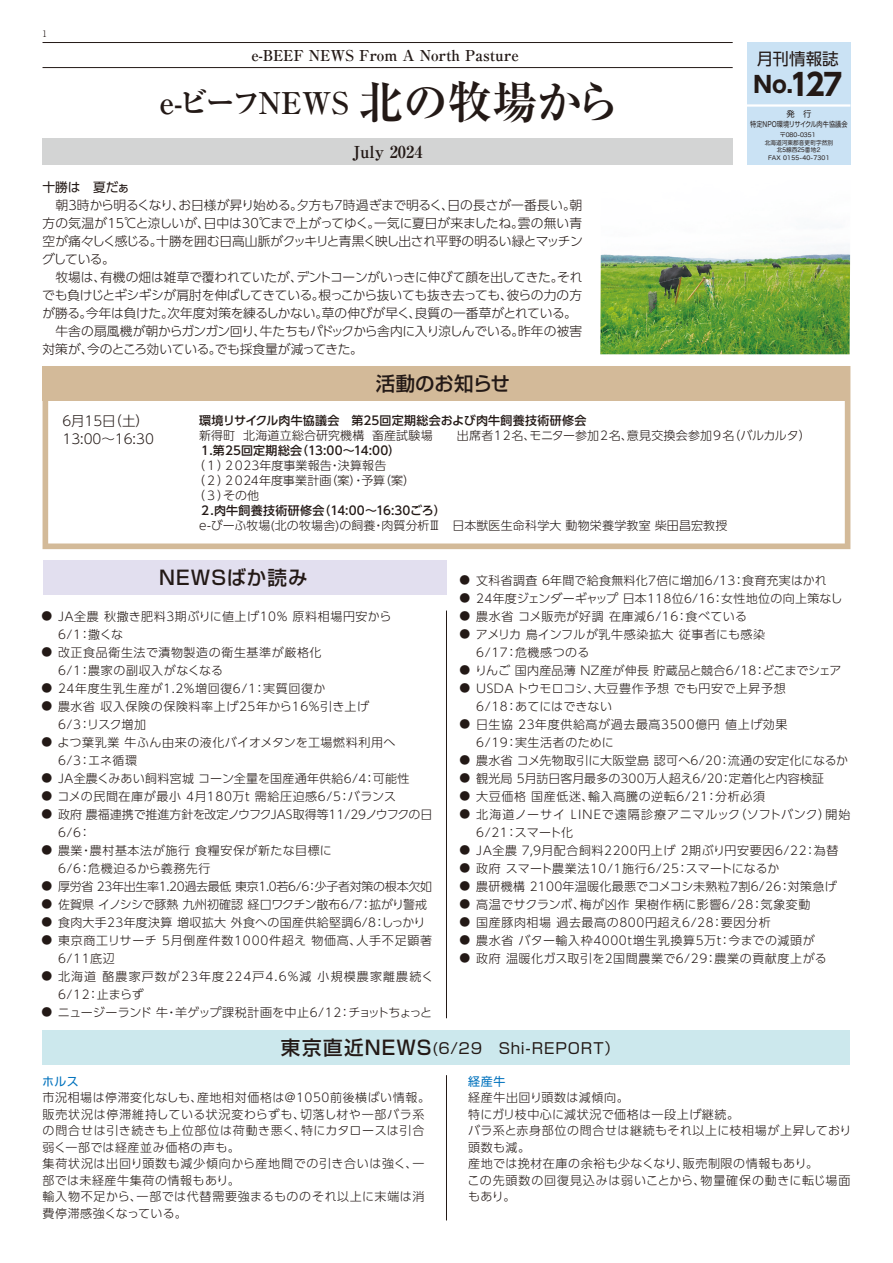
<style>
.page{position:relative;width:893px;height:1263px;background:#fff}
.page>*{position:absolute;margin:0;border:0;box-sizing:border-box;transform-origin:0 0}
.t1{font:700 30px "Ryumin Pro";letter-spacing:-.05em;color:#231916}
.t2{font:700 22.5px "UD Shin Go Pro";color:#231916}
.t3{font:500 19.5px "Shin Go Pro";letter-spacing:.05em;color:#231916}
.t4{font:500 19.5px "Shin Go Pro";letter-spacing:-.01em;color:#231916}
.t5{font:700 16.5px "Ryumin Pro";color:#231916}
.t6{font:16.5px "UD Shin Go Pro";letter-spacing:.005em;color:#231916}
.t7{font:700 15px "Ryumin Pro";color:#231916}
.t8{font:15px "Shin Go Pro";letter-spacing:.06em;color:#231916}
.t9{font:300 13.5px/18px "UD Shin Go Pro";color:#231916}
.t10{font:300 12.75px/18px "UD Shin Go Pr 6 N";letter-spacing:-.02em;color:#231916}
.t11{font:12.75px "UD Shin Go Pr 6 N";letter-spacing:-.015em;color:#231916}
.t12{font:300 12px/18px "UD Shin Go Pro";letter-spacing:.03em;color:#231916}
.t13{font:300 12px/16.5px "UD Shin Go Pro";letter-spacing:.05em;color:#231916}
.t14{font:500 12px "UD Shin Go Pro";letter-spacing:.015em;color:#231916}
.t15{font:300 12px/15px "UD Shin Go Pro";letter-spacing:.005em;color:#231916}
.t16{font:300 12px "UD Shin Go Pro";color:#231916}
.t17{font:300 12px "UD Shin Go Pro";letter-spacing:.01em;color:#231916}
.t18{font:12px "UD Shin Go Pro";letter-spacing:.04em;color:#0072bd}
.t19{font:300 10.8px/18px "UD Shin Go Pro";color:#231916;text-align:justify}
.t20{font:300 9px "Ryumin Pro";color:#231916}
.t21{font:8.4px "Hira Maru Pro W4";color:#231916}
.t22{font:7.5px "Hira Maru Pro W4";color:#231916;scale:.83 1}
.t23{font:6px/7.5px "Hira Maru Pro W4";color:#231916;text-align:center}
.s1{font-size:30px}
.s2{font-size:45px}
.s3{font-size:10.8px}
.s4{font-family:"Koz Go Pr 6 N";font-weight:400}
.s5{font-weight:500;font-size:19.5px}
</style>
<div class="page">
<div style="left:746px;top:43px;width:104px;height:122px;background:#cae2f4"></div>
<hr style="left:746px;top:104px;width:104px;height:3px;background:#fff">
<hr style="left:43px;top:67px;width:690px;height:1px;background:#231916">
<hr style="left:43px;top:42px;width:690px;height:1px;background:#231916">
<div style="left:43px;top:1030px;width:807px;height:34px;background:#cce8ed"></div>
<hr style="left:446px;top:1075px;width:1px;height:145px;background:#231916">
<div style="left:43px;top:561px;width:403px;height:34px;background:#e2dfef"></div>
<hr style="left:446px;top:610px;width:1px;height:408px;background:#231916">
<div style="left:43px;top:139px;width:690px;height:26px;background:#d3d4d4"></div>
<img style="left:600px;top:251px;width:250px;height:103px">
<svg style="left:43px;top:366px;width:807px;height:183px"></svg>
<p class="t20" style="left:43px;top:26px;width:6px">1</p>
<p class="t7" style="left:251px;top:43px;width:269px">e-BEEF NEWS From A North Pasture</p>
<h3 class="t6" style="left:757px;top:45px;width:84px">月刊情報誌</h3>
<h2 class="t2" style="left:753px;top:67px;width:90px">No.<span class="s1">127</span></h2>
<p class="t21" style="left:786px;top:107px;width:27px">発　行</p>
<p class="t22" style="left:750px;top:118px;width:119px">特定NPO環境リサイクル肉牛協議会</p>
<p class="t23" style="left:765px;top:131px;width:70px">〒080-0351<br>北海道河東郡音更町字然別北5線西25番地２<br>FAX 0155-40-7301</p>
<h1 class="t1" style="left:160px;top:79px;width:462px">e-ビーフNEWS <span class="s2">北の牧場から</span></h1>
<h3 class="t5" style="left:353px;top:139px;width:71px">July 2024</h3>
<p class="t11" style="left:43px;top:177px;width:89px">十勝は　夏だぁ</p>
<p class="t10" style="left:42px;top:196px;width:542px">　朝3時から明るくなり、お日様が昇り始める。夕方も7時過ぎまで明るく、日の長さが一番長い。朝方の気温が15℃と涼しいが、日中は30℃まで上がってゆく。一気に夏日が来ましたね。雲の無い青空が痛々しく感じる。十勝を囲む日高山脈がクッキリと青黒く映し出され平野の明るい緑とマッチングしている。<br>　牧場は、有機の畑は雑草で覆われていたが、デントコーンがいっきに伸びて顔を出してきた。それでも負けじとギシギシが肩肘を伸ばしてきている。根っこから抜いても抜き去っても、彼らの力の方が勝る。今年は負けた。次年度対策を練るしかない。草の伸びが早く、良質の一番草がとれている。　牛舎の扇風機が朝からガンガン回り、牛たちもパドックから舎内に入り涼しんでいる。昨年の被害対策が、今のところ効いている。でも採食量が減ってきた。</p>
<h3 class="t4" style="left:376px;top:367px;width:136px">活動のお知らせ</h3>
<p class="t14" style="left:199px;top:410px;width:389px">環境リサイクル肉牛協議会　第25回定期総会および肉牛飼養技術研修会</p>
<p class="t16" style="left:199px;top:425px;width:613px">新得町 北海道立総合研究機構 畜産試験場　　出席者１２名、モニター参加２名、意見交換会参加９名（バルカルタ）</p>
<p class="t14" style="left:199px;top:440px;width:203px">１.第25回定期総会（13:00～14:00）</p>
<p class="t15" style="left:193px;top:457px;width:223px">（１）２０23年度事業報告・決算報告<br>（２）２０24年度事業計画（案）・予算（案）（３）その他</p>
<p class="t14" style="left:199px;top:500px;width:248px">２.肉牛飼養技術研修会（14:00～16:30ごろ）</p>
<p class="t17" style="left:199px;top:515px;width:530px">e-びーふ牧場(北の牧場舎)の飼養・肉質分析Ⅲ　日本獣医生命科学大 動物栄養学教室 柴田昌宏教授</p>
<p class="t9" style="left:62px;top:411px;width:93px">6月15日(土)<br>13:00～16:30</p>
<h3 class="t3" style="left:159px;top:562px;width:150px">NEWSばか読み</h3>
<p class="t12" style="left:55px;top:607px;width:380px">ＪＡ全農 秋撒き肥料3期ぶりに値上げ10％ 原料相場円安から<br>6/1：撒くな<br>改正食品衛生法で漬物製造の衛生基準が厳格化<br>6/1：農家の副収入がなくなる<br>24年度生乳生産が1.2％増回復6/1：実質回復か<br>農水省 収入保険の保険料率上げ25年から16％引き上げ<br>6/3：リスク増加<br>よつ葉乳業 牛ふん由来の液化バイオメタンを工場燃料利用へ<br>6/3：エネ循環<br>ＪＡ全農くみあい飼料宮城 コーン全量を国産通年供給6/4：可能性<br>コメの民間在庫が最小 4月180万ｔ 需給圧迫感6/5：バランス<br>政府 農福連携で推進方針を改定ノウフクJAS取得等11/29ノウフクの日<br>6/6：<br>農業・農村基本法が施行 食糧安保が新たな目標に<br>6/6：危機迫るから義務先行<br>厚労省 23年出生率1.20過去最低 東京1.0若6/6：少子者対策の根本欠如佐賀県 イノシシで豚熱 九州初確認 経口ワクチン散布6/7：拡がり警戒食肉大手23年度決算 増収拡大 外食への国産供給堅調6/8：しっかり東京商工リサーチ 5月倒産件数1000件超え 物価高、人手不足顕著<br>6/11底辺<br>北海道 酪農家戸数が23年度224戸4.6％減 小規模農家離農続く<br>6/12：止まらず<br>ニュージーランド 牛・羊ゲップ課税計画を中止6/12：チョットちょっと</p>
<p class="t19" style="left:42px;top:606px;width:12px">●</p>
<p class="t19" style="left:42px;top:642px;width:12px">●</p>
<p class="t19" style="left:42px;top:678px;width:12px">● ●</p>
<p class="t19" style="left:42px;top:732px;width:12px">●</p>
<p class="t19" style="left:42px;top:768px;width:12px">● ● ●</p>
<p class="t19" style="left:42px;top:840px;width:12px">●</p>
<p class="t19" style="left:42px;top:876px;width:12px">● ● ● ●</p>
<p class="t19" style="left:42px;top:966px;width:12px">●</p>
<p class="t19" style="left:42px;top:1002px;width:12px">●</p>
<p class="t12" style="left:476px;top:571px;width:368px">文科省調査 6年間で給食無料化7倍に増加6/13：食育充実はかれ<br>24年度ジェンダーギャップ 日本118位6/16：女性地位の向上策なし農水省 コメ販売が好調 在庫減6/16：食べている<br>アメリカ 鳥インフルが乳牛感染拡大 従事者にも感染<br>6/17：危機感つのる</p>
<p class="t15" style="left:459px;top:663px;width:383px"><span class="s3">●</span> りんご 国内産品薄 ＮＺ産が伸長 貯蔵品と競合6/18：どこまでシェア</p>
<p class="t12" style="left:476px;top:679px;width:376px;text-indent:-17px"><span class="s3">●</span> ＵＳＤＡ トウモロコシ、大豆豊作予想 でも円安で上昇予想<br>6/18：あてにはできない<br>日生協 23年度供給高が過去最高3500億円 値上げ効果<br>6/19：実生活者のために<br>農水省 コメ先物取引に大阪堂島 認可へ6/20：流通の安定化になるか観光局 5月訪日客月最多の300万人超え6/20：定着化と内容検証<br>大豆価格 国産低迷、輸入高騰の逆転6/21：分析必須<br>北海道ノーサイ LINEで遠隔診療アニマルック（ソフトバンク）開始<br>6/21：スマート化</p>
<p class="t13" style="left:476px;top:841px;width:364px;line-height:18px;text-indent:-17px"><span class="s3">●</span> ＪＡ全農 ７<span class="s4">,</span>９月配合飼料2200円上げ 2期ぶり円安要因6/22：為替政府 スマート農業法10/1施行6/25：スマートになるか<br>農研機構 2100年温暖化最悪でコメコシ未熟粒7割6/26：対策急げ高温でサクランボ、梅が凶作 果樹作柄に影響6/28：気象変動<br>国産豚肉相場 過去最高の800円超え6/28：要因分析<br>農水省 バター輸入枠4000ｔ増生乳換算5万ｔ：今までの減頭が<br>政府 温暖化ガス取引を2国間農業で6/29：農業の貢献度上がる</p>
<p class="t19" style="left:459px;top:570px;width:12px">● ● ● ●</p>
<p class="t19" style="left:459px;top:714px;width:12px">●</p>
<p class="t19" style="left:459px;top:750px;width:12px">● ● ● ●</p>
<p class="t19" style="left:459px;top:858px;width:12px">● ● ● ● ● ●</p>
<p class="t8" style="left:281px;top:1035px;width:340px"><span class="s5">東京直近NEWS</span>(6/29　Shi-REPORT）</p>
<p class="t18" style="left:42px;top:1071px;width:38px">ホルス</p>
<p class="t13" style="left:43px;top:1089px;width:389px">市況相場は停滞変化なしも、産地相対価格は＠1050前後横ばい情報。販売状況は停滞維持している状況変わらずも、切落し材や一部バラ系の問合せは引き続きも上位部位は荷動き悪く、特にカタロースは引合弱く一部では経産並み価格の声も。<br>集荷状況は出回り頭数も減少傾向から産地間での引き合いは強く、一部では未経産牛集荷の情報もあり。<br>輸入物不足から、一部では代替需要強まるもののそれ以上に末端は消費停滞感強くなっている。</p>
<p class="t18" style="left:468px;top:1071px;width:39px">経産牛</p>
<p class="t13" style="left:468px;top:1089px;width:385px">経産牛出回り頭数は減傾向。<br>特にガリ枝中心に減状況で価格は一段上げ継続。<br>バラ系と赤身部位の問合せは継続もそれ以上に枝相場が上昇しており頭数も減。<br>産地では挽材在庫の余裕も少なくなり、販売制限の情報もあり。<br>この先頭数の回復見込みは弱いことから、物量確保の動きに転じ場面もあり。</p>
</div>
